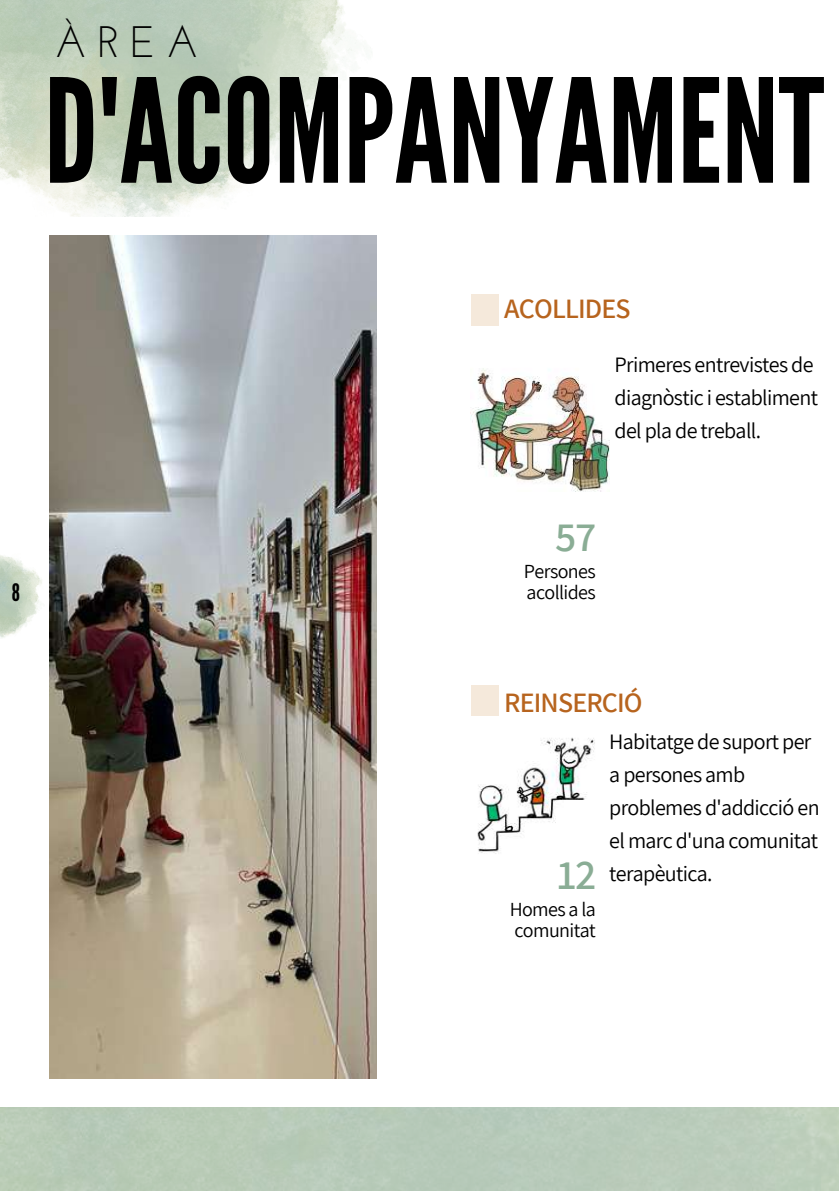
<style>
.page{position:relative;width:839px;height:1191px;background:#fff}
.page>*{position:absolute;margin:0;border:0;box-sizing:border-box;transform-origin:0 0}
.t1{font:143.8px "League Gothic";color:#000}
.t2{font:44px "Josefin Sans";color:#000}
.t3{font:600 42px "Assistant";color:#8aad95}
.t4{font:600 28px "Assistant";letter-spacing:-.03em;color:#b7641e}
.t5{font:24px "League Gothic";color:#000}
.t6{font:22px/33px "Assistant";letter-spacing:-.03em;color:#000}
.t7{font:20px/21px "Assistant";letter-spacing:-.03em;color:#000}
</style>
<div class="page">
<img style="left:0;top:0;width:356px;height:216px">
<img style="left:50px;top:236px;width:327px;height:843px">
<div style="left:471px;top:295px;width:27px;height:30px;background:#f5e9db"></div>
<div style="left:471px;top:685px;width:27px;height:31px;background:#f5e9db"></div>
<img style="left:471px;top:368px;width:138px;height:124px">
<img style="left:477px;top:737px;width:118px;height:117px">
<img style="left:0;top:555px;width:42px;height:83px">
<h2 class="t2" style="left:55px;top:24px;width:145px">ÀREA</h2>
<h1 class="t1" style="left:44px;top:48px;width:781px">D'ACOMPANYAMENT</h1>
<p class="t5" style="left:12px;top:579px;width:10px">8</p>
<p class="t4" style="left:504px;top:290px;width:128px">ACOLLIDES</p>
<p class="t6" style="left:614px;top:348px;width:205px">Primeres entrevistes de diagnòstic i establiment del pla de treball.</p>
<h3 class="t3" style="left:555px;top:508px;width:43px">57</h3>
<p class="t7" style="left:524px;top:560px;width:73px">Persones acollides</p>
<p class="t4" style="left:504px;top:683px;width:140px">REINSERCIÓ</p>
<p class="t6" style="left:609px;top:725px;width:212px">Habitatge de suport per a persones amb problemes d'addicció en el marc d'una comunitat terapèutica.</p>
<h3 class="t3" style="left:557px;top:846px;width:41px">12</h3>
<p class="t7" style="left:509px;top:898px;width:88px">Homes a la comunitat</p>
</div>
